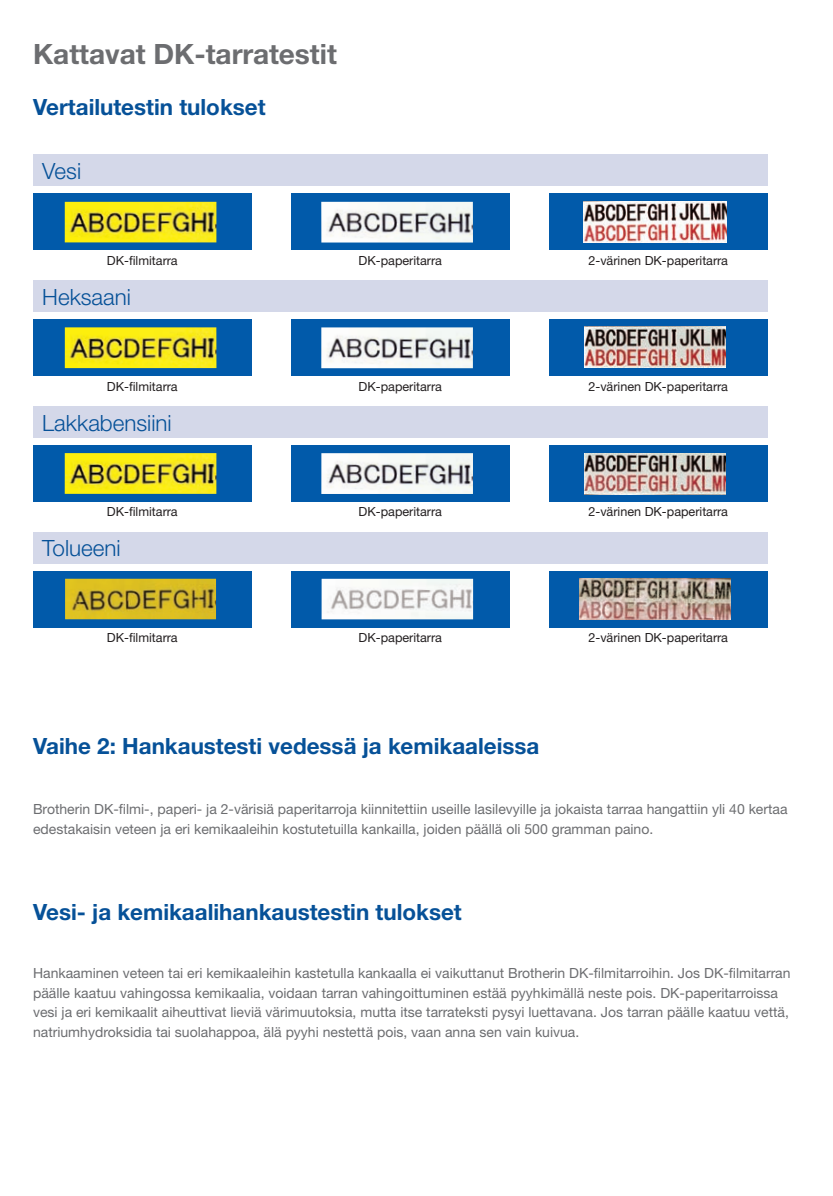
<style>
.page{position:relative;width:833px;height:1196px;background:#fff}
.page>*{position:absolute;margin:0;border:0;box-sizing:border-box;transform-origin:0 0}
.t1{font:700 28px "Helvetica Neue LTW1 G";color:#6c6d70}
.t2{font:700 22.4px "Helvetica Neue LTW1 G";color:#065198}
.t3{font:300 22.4px "Helvetica Neue LTW1 G";color:#065198}
.t4{font:14px/19.6px "Helvetica Neue LTW1 G";color:#6c6d70}
.t5{font:12.6px "Helvetica Neue LTW1 G";color:#231f20}
</style>
<div class="page">
<div style="left:33px;top:194px;width:218px;height:56px;background:#015aaa"></div>
<div style="left:291px;top:194px;width:218px;height:56px;background:#015aaa"></div>
<div style="left:549px;top:194px;width:218px;height:56px;background:#015aaa"></div>
<div style="left:33px;top:154px;width:734px;height:32px;background:#d4d8e9"></div>
<div style="left:33px;top:320px;width:218px;height:56px;background:#015aaa"></div>
<div style="left:291px;top:320px;width:218px;height:56px;background:#015aaa"></div>
<div style="left:549px;top:320px;width:218px;height:56px;background:#015aaa"></div>
<div style="left:33px;top:280px;width:734px;height:32px;background:#d4d8e9"></div>
<div style="left:33px;top:445px;width:218px;height:56px;background:#015aaa"></div>
<div style="left:291px;top:445px;width:218px;height:56px;background:#015aaa"></div>
<div style="left:549px;top:445px;width:218px;height:56px;background:#015aaa"></div>
<div style="left:33px;top:406px;width:734px;height:32px;background:#d4d8e9"></div>
<div style="left:33px;top:571px;width:218px;height:56px;background:#015aaa"></div>
<div style="left:291px;top:571px;width:218px;height:56px;background:#015aaa"></div>
<div style="left:549px;top:571px;width:218px;height:56px;background:#015aaa"></div>
<div style="left:33px;top:532px;width:734px;height:31px;background:#d4d8e9"></div>
<img style="left:65px;top:202px;width:151px;height:40px">
<img style="left:321px;top:202px;width:152px;height:41px">
<img style="left:65px;top:327px;width:151px;height:41px">
<img style="left:321px;top:327px;width:152px;height:41px">
<img style="left:65px;top:453px;width:151px;height:41px">
<img style="left:321px;top:453px;width:152px;height:41px">
<img style="left:65px;top:579px;width:151px;height:40px">
<img style="left:322px;top:579px;width:151px;height:40px">
<img style="left:580px;top:579px;width:151px;height:40px">
<img style="left:583px;top:202px;width:144px;height:40px">
<img style="left:584px;top:326px;width:142px;height:41px">
<img style="left:584px;top:453px;width:142px;height:41px">
<h1 class="t1" style="left:33px;top:37px;width:305px">Kattavat DK-tarratestit</h1>
<h2 class="t2" style="left:33px;top:93px;width:234px">Vertailutestin tulokset</h2>
<h2 class="t3" style="left:42px;top:158px;width:40px">Vesi</h2>
<p class="t5" style="left:107px;top:253px;width:72px">DK-filmitarra</p>
<h2 class="t3" style="left:42px;top:283px;width:90px">Heksaani</h2>
<p class="t5" style="left:107px;top:378px;width:72px">DK-filmitarra</p>
<h2 class="t3" style="left:42px;top:409px;width:131px">Lakkabensiini</h2>
<p class="t5" style="left:107px;top:504px;width:72px">DK-filmitarra</p>
<h2 class="t3" style="left:42px;top:535px;width:80px">Tolueeni</h2>
<p class="t5" style="left:107px;top:630px;width:72px">DK-filmitarra</p>
<p class="t5" style="left:359px;top:253px;width:85px">DK-paperitarra</p>
<p class="t5" style="left:359px;top:378px;width:85px">DK-paperitarra</p>
<p class="t5" style="left:359px;top:504px;width:85px">DK-paperitarra</p>
<p class="t5" style="left:359px;top:630px;width:85px">DK-paperitarra</p>
<h2 class="t2" style="left:33px;top:733px;width:508px">Vaihe 2: Hankaustesti vedessä ja kemikaaleissa</h2>
<p class="t5" style="left:588px;top:253px;width:141px">2-värinen DK-paperitarra</p>
<p class="t5" style="left:588px;top:378px;width:141px">2-värinen DK-paperitarra</p>
<p class="t5" style="left:588px;top:504px;width:141px">2-värinen DK-paperitarra</p>
<p class="t5" style="left:588px;top:630px;width:141px">2-värinen DK-paperitarra</p>
<p class="t4" style="left:33px;top:799px;width:756px">Brotherin DK-filmi-, paperi ja- 2-värisiä paperitarroja kiinnitettiin useille lasilevyille ja jokaista tarraa hangattiin yli 40 kertaa edestakaisin veteen ja eri kemikaaleihin kostutetuilla kankailla, joiden päällä oli 500 gramman paino.</p>
<h2 class="t2" style="left:33px;top:898px;width:430px">Vesi ja- kemikaalihankaustestin tulokset</h2>
<p class="t4" style="left:33px;top:963px;width:759px">Hankaaminen veteen tai eri kemikaaleihin kastetulla kankaalla ei vaikuttanut Brotherin DK-filmitarroihin. Jos DK-filmitarran päälle kaatuu vahingossa kemikaalia, voidaan tarran vahingoittuminen estää pyyhkimällä neste pois. DK-paperitarroissa vesi ja eri kemikaalit aiheuttivat lieviä värimuutoksia, mutta itse tarrateksti pysyi luettavana. Jos tarran päälle kaatuu vettä, natriumhydroksidia tai suolahappoa, älä pyyhi nestettä pois, vaan anna sen vain kuivua.</p>
</div>
